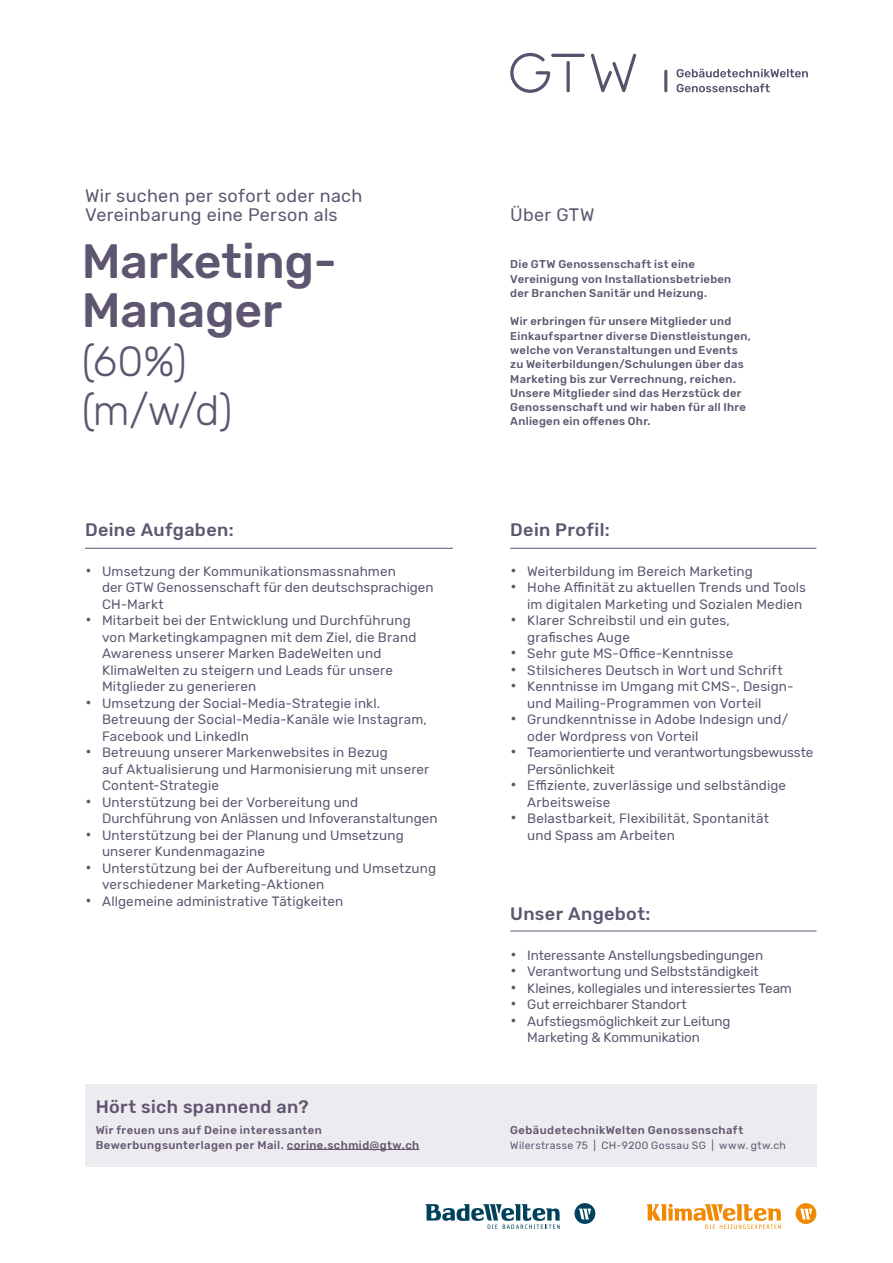
<style>
.page{position:relative;width:893px;height:1263px;background:#fff}
.page>*{position:absolute;margin:0;border:0;box-sizing:border-box;transform-origin:0 0}
.t1{font:500 48px/49.1px "Rubik";letter-spacing:-.005em;color:#5e5670}
.t2{font:300 42px/49.1px "Rubik";color:#5e5670}
.t3{font:18px/19.5px "Rubik";letter-spacing:.015em;color:#5e5670}
.t4{font:500 18px "Rubik";letter-spacing:.02em;color:#5e5670}
.t5{font:13.5px/16.5px "Rubik";letter-spacing:.01em;color:#5e5670}
.t6{font:13.5px/16.5px "Rubik";letter-spacing:-.01em;color:#5e5670}
.t7{font:500 11.25px/14.2px "Rubik";letter-spacing:.025em;color:#5e5670}
.t8{font:10.5px "Rubik";letter-spacing:.035em;color:#5e5670}
.s1{font-weight:300;font-size:18px}
</style>
<div class="page">
<svg style="left:796px;top:1203px;width:20px;height:21px"></svg>
<svg style="left:647px;top:1204px;width:134px;height:25px"></svg>
<svg style="left:426px;top:1204px;width:134px;height:25px"></svg>
<svg style="left:574px;top:1203px;width:21px;height:21px"></svg>
<hr style="left:85px;top:548px;width:368px;height:1px;background:#5e5670">
<hr style="left:510px;top:548px;width:306px;height:1px;background:#5e5670">
<hr style="left:551px;top:54px;width:34px;height:3px;background:#55526c;border-radius:2px">
<svg style="left:566px;top:61px;width:4px;height:31px"></svg>
<svg style="left:591px;top:54px;width:45px;height:38px"></svg>
<svg style="left:510px;top:53px;width:40px;height:40px"></svg>
<svg style="left:677px;top:83px;width:93px;height:9px"></svg>
<svg style="left:677px;top:69px;width:131px;height:8px"></svg>
<hr style="left:664px;top:70px;width:3px;height:22px;background:#55526c;border-radius:2px">
<div style="left:85px;top:1084px;width:731px;height:83px;background:#edebef"></div>
<hr style="left:287px;top:1149px;width:132px;height:1px;background:#5e5670">
<hr style="left:510px;top:931px;width:306px;height:1px;background:#5e5670">
<h3 class="t3" style="left:85px;top:186px;width:279px">Wir suchen per sofort oder nach<br>Vereinbarung eine Person als</h3>
<h1 class="t1" style="left:82px;top:238px;width:257px">Marketing-<br>Manager</h1>
<h2 class="t2" style="left:82px;top:338px;width:152px">(60%) (m/w/d)</h2>
<h3 class="t3" style="left:510px;top:206px;width:86px">Über GTW</h3>
<p class="t7" style="left:510px;top:258px;width:223px">Die GTW Genossenschaft ist eine<br>Vereinigung von Installationsbetrieben der Branchen Sanitär und Heizung.</p>
<p class="t7" style="left:510px;top:315px;width:242px">Wir erbringen für unsere Mitglieder und Einkaufspartner diverse Dienstleistungen, welche von Veranstaltungen und Events zu Weiterbildungen/Schulungen über das Marketing bis zur Verrechnung, reichen.<br>Unsere Mitglieder sind das Herzstück der Genossenschaft und wir haben für all Ihre Anliegen ein offenes Ohr.</p>
<h3 class="t4" style="left:85px;top:519px;width:150px">Deine Aufgaben:</h3>
<h3 class="t4" style="left:510px;top:519px;width:101px">Dein Profil:</h3>
<p class="t5" style="left:102px;top:563px;width:333px;text-indent:-17px"><span class="s1">•</span> Umsetzung der Kommunikationsmassnahmen<br>der GTW Genossenschaft für den deutschsprachigen<br>CH-Markt</p>
<p class="t5" style="left:102px;top:612px;width:316px;text-indent:-17px"><span class="s1">•</span> Mitarbeit bei der Entwicklung und Durchführung von Marketingkampagnen mit dem Ziel, die Brand Awareness unserer Marken BadeWelten und KlimaWelten zu steigern und Leads für unsere Mitglieder zu generieren</p>
<p class="t5" style="left:102px;top:695px;width:326px;text-indent:-17px"><span class="s1">•</span> Umsetzung der Social-Media-Strategie inkl.<br>Betreuung der Social-Media-Kanäle wie Instagram,<br>Facebook und LinkedIn</p>
<p class="t5" style="left:102px;top:744px;width:329px;text-indent:-17px"><span class="s1">•</span> Betreuung unserer Markenwebsites in Bezug<br>auf Aktualisierung und Harmonisierung mit unserer<br>Content-Strategie</p>
<p class="t5" style="left:102px;top:794px;width:337px;text-indent:-17px"><span class="s1">•</span> Unterstützung bei der Vorbereitung und<br>Durchführung von Anlässen und Infoveranstaltungen</p>
<p class="t5" style="left:102px;top:827px;width:303px;text-indent:-17px"><span class="s1">•</span> Unterstützung bei der Planung und Umsetzung unserer Kundenmagazine</p>
<p class="t5" style="left:102px;top:860px;width:336px;text-indent:-17px"><span class="s1">•</span> Unterstützung bei der Aufbereitung und Umsetzung verschiedener Marketing-Aktionen</p>
<p class="t5" style="left:85px;top:893px;width:260px"><span class="s1">•</span> Allgemeine administrative Tätigkeiten</p>
<h3 class="t4" style="left:96px;top:1096px;width:214px">Hört sich spannend an?</h3>
<p class="t7" style="left:96px;top:1123px;width:325px;line-height:15px">Wir freuen uns auf Deine interessanten<br>Bewerbungsunterlagen per Mail. corine.schmid@gtw.ch</p>
<p class="t5" style="left:510px;top:563px;width:244px"><span class="s1">•</span> Weiterbildung im Bereich Marketing</p>
<p class="t5" style="left:510px;top:579px;width:297px;text-align:right"><span class="s1">•</span> Hohe Affinität zu aktuellen Trends und Tools im digitalen Marketing und Sozialen Medien</p>
<p class="t5" style="left:527px;top:612px;width:204px;text-indent:-17px"><span class="s1">•</span> Klarer Schreibstil und ein gutes, grafisches Auge</p>
<p class="t5" style="left:510px;top:645px;width:225px"><span class="s1">•</span> Sehr gute MS-Office-Kenntnisse</p>
<p class="t5" style="left:510px;top:662px;width:274px"><span class="s1">•</span> Stilsicheres Deutsch in Wort und Schrift</p>
<p class="t5" style="left:527px;top:678px;width:268px;text-indent:-17px"><span class="s1">•</span> Kenntnisse im Umgang mit CMS-, Design&shy;und Mailing-Programmen von Vorteil</p>
<p class="t5" style="left:527px;top:711px;width:262px;text-indent:-17px"><span class="s1">•</span> Grundkenntnisse in Adobe Indesign und/ oder Wordpress von Vorteil</p>
<p class="t6" style="left:527px;top:744px;width:288px;text-indent:-17px"><span class="s1">•</span> Teamorientierte und verantwortungsbewusste<br>Persönlichkeit</p>
<p class="t5" style="left:527px;top:777px;width:260px;text-indent:-17px"><span class="s1">•</span> Effiziente, zuverlässige und selbständige<br>Arbeitsweise</p>
<p class="t5" style="left:527px;top:810px;width:243px;text-indent:-17px"><span class="s1">•</span> Belastbarkeit, Flexibilität, Spontanität und Spass am Arbeiten</p>
<h3 class="t4" style="left:510px;top:903px;width:142px">Unser Angebot:</h3>
<p class="t6" style="left:510px;top:947px;width:254px"><span class="s1">•</span> Interessante Anstellungsbedingungen</p>
<p class="t6" style="left:510px;top:964px;width:250px"><span class="s1">•</span> Verantwortung und Selbstständigkeit</p>
<p class="t6" style="left:510px;top:980px;width:283px"><span class="s1">•</span> Kleines, kollegiales und interessiertes Team</p>
<p class="t6" style="left:510px;top:997px;width:178px"><span class="s1">•</span> Gut erreichbarer Standort</p>
<p class="t6" style="left:527px;top:1013px;width:205px;text-indent:-17px"><span class="s1">•</span> Aufstiegsmöglichkeit zur Leitung<br>Marketing &amp; Kommunikation</p>
<p class="t7" style="left:510px;top:1123px;width:234px">GebäudetechnikWelten Genossenschaft</p>
<p class="t8" style="left:510px;top:1139px;width:277px">Wilerstrasse 75 | CH-9200 Gossau SG | www. gtw.ch</p>
</div>
